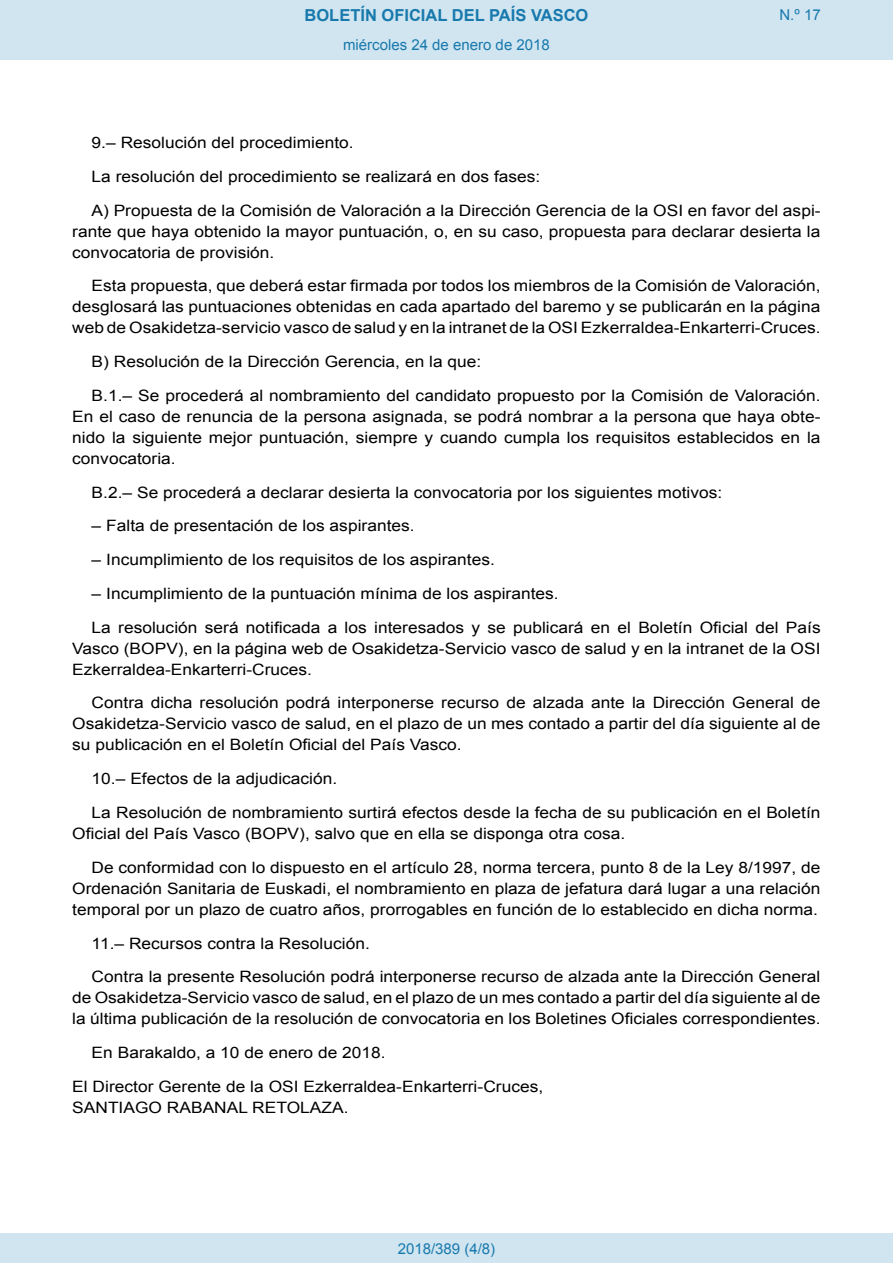
<style>
.page{position:relative;width:893px;height:1263px;background:#fff}
.page>*{position:absolute;margin:0;border:0;box-sizing:border-box;transform-origin:0 0}
.t1{font:700 16.5px "Arial";color:#1879ad}
.BOPVDetalle{font:15.6px/21px "Arial";color:#000;text-align:justify;scale:1.11 1}
.BOPVFirmaPuesto{font:15.6px "Arial";color:#000;scale:1.11 1}
.BOPVFirmaLugFec{font:15.6px "Arial";color:#000;scale:1.11 1}
.BOPVFirmaNombre{font:15.6px "Arial";color:#000;scale:1.11 1}
.Paginacion_Centro{font:15px "Arial";color:#1879ad}
</style>
<div class="page">
<div style="left:0;top:0;width:893px;height:60px;background:#d0e5f0"></div>
<div style="left:0;top:1233px;width:893px;height:30px;background:#d0e5f0"></div>
<p class="t1" style="left:305px;top:4px;width:285px">BOLETÍN OFICIAL DEL PAÍS VASCO</p>
<p class="Paginacion_Centro" style="left:343px;top:35px;width:208px">miércoles 24 de enero de 2018</p>
<p class="Paginacion_Centro" style="left:779px;top:5px;width:43px">N.º 17</p>
<p class="BOPVDetalle" style="left:92px;top:132px;width:238px">9.– Resolución del procedimiento.</p>
<p class="BOPVDetalle" style="left:92px;top:166px;width:406px">La resolución del procedimiento se realizará en dos fases:</p>
<p class="BOPVDetalle" style="left:72px;top:200px;width:676px;text-indent:19px">A) Propuesta de la Comisión de Valoración a la Dirección Gerencia de la OSI en favor del aspi&shy;rante que haya obtenido la mayor puntuación, o, en su caso, propuesta para declarar desierta la convocatoria de provisión.</p>
<p class="BOPVDetalle" style="left:72px;top:276px;width:676px;text-indent:19px">Esta propuesta, que deberá estar firmada por todos los miembros de la Comisión de Valoración, desglosará las puntuaciones obtenidas en cada apartado del baremo y se publicarán en la página web de Osakidetza-servicio vasco de salud y en la intranet de la OSI Ezkerraldea-Enkarterri-Cruces.</p>
<p class="BOPVDetalle" style="left:92px;top:351px;width:353px">B) Resolución de la Dirección Gerencia, en la que:</p>
<p class="BOPVDetalle" style="left:72px;top:385px;width:676px;text-indent:19px">B.1.– Se procederá al nombramiento del candidato propuesto por la Comisión de Valoración.<br>En el caso de renuncia de la persona asignada, se podrá nombrar a la persona que haya obte&shy;nido la siguiente mejor puntuación, siempre y cuando cumpla los requisitos establecidos en la convocatoria.</p>
<p class="BOPVDetalle" style="left:92px;top:482px;width:570px">B.2.– Se procederá a declarar desierta la convocatoria por los siguientes motivos:</p>
<p class="BOPVDetalle" style="left:92px;top:516px;width:293px">– Falta de presentación de los aspirantes.</p>
<p class="BOPVDetalle" style="left:92px;top:549px;width:365px">– Incumplimiento de los requisitos de los aspirantes.</p>
<p class="BOPVDetalle" style="left:92px;top:583px;width:422px">– Incumplimiento de la puntuación mínima de los aspirantes.</p>
<p class="BOPVDetalle" style="left:72px;top:617px;width:676px;text-indent:19px">La resolución será notificada a los interesados y se publicará en el Boletín Oficial del País Vasco (BOPV), en la página web de Osakidetza-Servicio vasco de salud y en la intranet de la OSI Ezkerraldea-Enkarterri-Cruces.</p>
<p class="BOPVDetalle" style="left:72px;top:693px;width:676px;text-indent:19px">Contra dicha resolución podrá interponerse recurso de alzada ante la Dirección General de Osakidetza-Servicio vasco de salud, en el plazo de un mes contado a partir del día siguiente al de su publicación en el Boletín Oficial del País Vasco.</p>
<p class="BOPVDetalle" style="left:92px;top:768px;width:223px">10.– Efectos de la adjudicación.</p>
<p class="BOPVDetalle" style="left:72px;top:802px;width:676px;text-indent:19px">La Resolución de nombramiento surtirá efectos desde la fecha de su publicación en el Boletín<br>Oficial del País Vasco (BOPV), salvo que en ella se disponga otra cosa.</p>
<p class="BOPVDetalle" style="left:72px;top:857px;width:676px;text-indent:19px">De conformidad con lo dispuesto en el artículo 28, norma tercera, punto 8 de la Ley 8/1997, de Ordenación Sanitaria de Euskadi, el nombramiento en plaza de jefatura dará lugar a una relación temporal por un plazo de cuatro años, prorrogables en función de lo establecido en dicha norma.</p>
<p class="BOPVDetalle" style="left:92px;top:933px;width:252px">11.– Recursos contra la Resolución.</p>
<p class="BOPVDetalle" style="left:72px;top:966px;width:676px;text-indent:19px">Contra la presente Resolución podrá interponerse recurso de alzada ante la Dirección General de Osakidetza-Servicio vasco de salud, en el plazo de un mes contado a partir del día siguiente al de la última publicación de la resolución de convocatoria en los Boletines Oficiales correspondientes.</p>
<p class="BOPVFirmaLugFec" style="left:92px;top:1042px;width:266px">En Barakaldo, a 10 de enero de 2018.</p>
<p class="BOPVFirmaPuesto" style="left:72px;top:1076px;width:426px">El Director Gerente de la OSI Ezkerraldea-Enkarterri-Cruces,</p>
<p class="BOPVFirmaNombre" style="left:72px;top:1097px;width:250px">SANTIAGO RABANAL RETOLAZA.</p>
<p class="Paginacion_Centro" style="left:398px;top:1238px;width:99px">2018/389 (4/8)</p>
</div>
